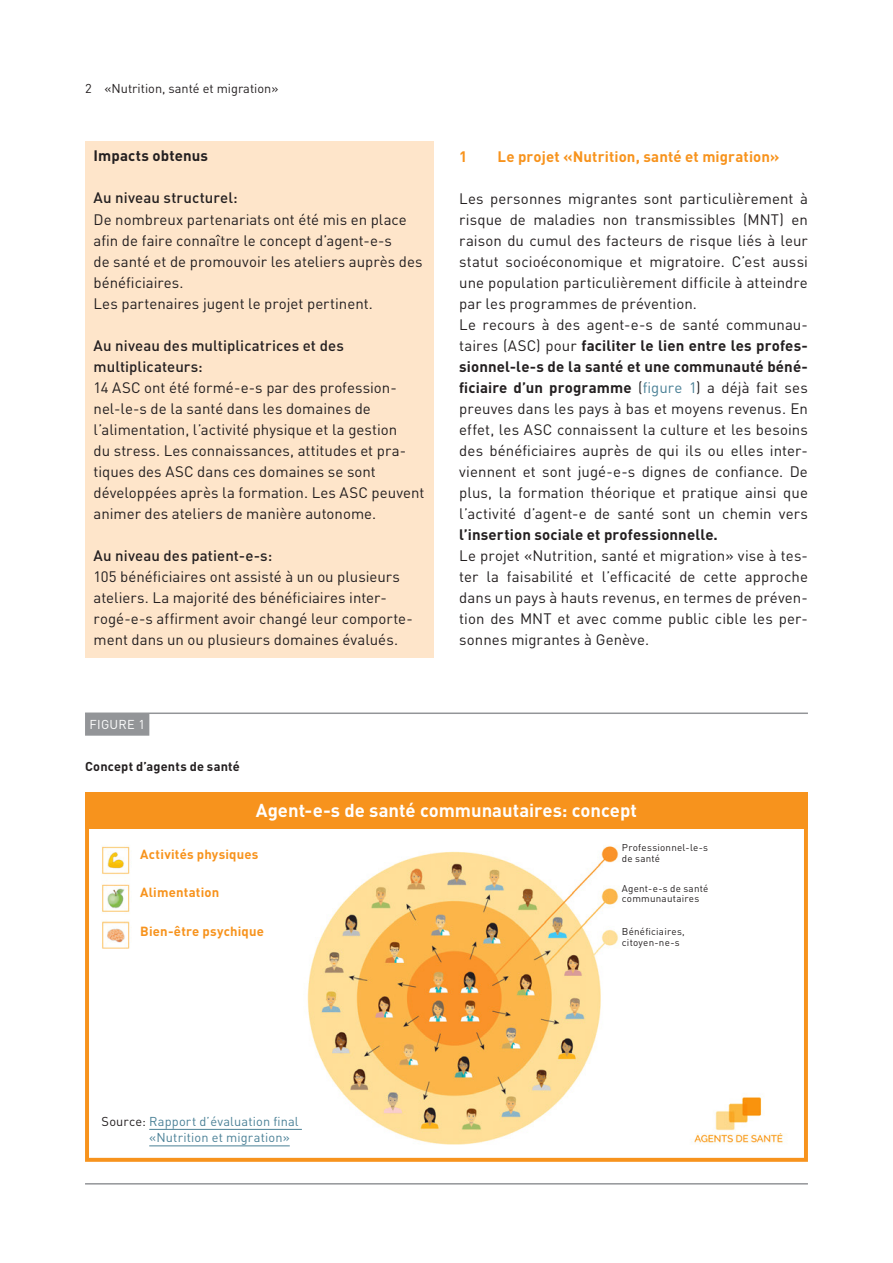
<style>
.page{position:relative;width:893px;height:1263px;background:#fff}
.page>*{position:absolute;margin:0;border:0;box-sizing:border-box;transform-origin:0 0}
.t1{font:700 18.45px "DIN Pro";color:#fff}
.t2{font:15px/21px "DIN Pro";letter-spacing:.005em;color:#231f20}
.t3{font:500 15px/21px "DIN Pro";letter-spacing:.005em;color:#231f20}
.t4{font:700 15px "DIN Pro";letter-spacing:.01em;color:#231f20}
.t5{font:700 15px "DIN Pro";letter-spacing:.01em;color:#f7931d}
.t6{font:700 13.05px "DIN Pro";letter-spacing:.015em;color:#f7931d}
.t7{font:12.75px/16.5px "DIN Pro";letter-spacing:.015em;color:#4a8096}
.t8{font:12.75px "DIN Pro";color:#231f20}
.t9{font:700 12.75px "DIN Pro";letter-spacing:.015em;color:#231f20}
.t10{font:12.75px "DIN Pro";letter-spacing:.02em;color:#fff}
.t11{font:9.9px/10.5px "DIN Pro";letter-spacing:.025em;color:#231f20}
.s1{font-weight:700}
.s2{color:#4a8096}
.s3{color:#231f20}
</style>
<div class="page">
<hr style="left:85px;top:712px;width:723px;height:2px;background:#939598">
<div style="left:85px;top:713px;width:64px;height:23px;background:#939598"></div>
<hr style="left:85px;top:1183px;width:723px;height:1px;background:#939598">
<div style="left:85px;top:141px;width:349px;height:517px;background:#fee5ca"></div>
<img style="left:90px;top:828px;width:713px;height:319px">
<div style="left:85px;top:795px;width:723px;height:367px;border:4px solid #f7931d"></div>
<div style="left:85px;top:792px;width:723px;height:36px;background:#f7931d"></div>
<div style="left:132px;top:840px;width:149px;height:119px;background:#fff"></div>
<div style="left:620px;top:840px;width:113px;height:127px;background:#fff"></div>
<hr style="left:149px;top:1129px;width:153px;height:1px;background:#4a8096">
<hr style="left:149px;top:1145px;width:141px;height:1px;background:#4a8096">
<p class="t8" style="left:85px;top:80px;width:195px">2 «Nutrition, santé et migration»</p>
<p class="t4" style="left:94px;top:145px;width:116px">Impacts obtenus</p>
<p class="t3" style="left:94px;top:186px;width:146px">Au niveau structurel:</p>
<p class="t2" style="left:94px;top:208px;width:331px">De nombreux partenariats ont été mis en place afin de faire connaître le concept d’agent-e-s<br>de santé et de promouvoir les ateliers auprès des bénéficiaires.<br>Les partenaires jugent le projet pertinent.</p>
<p class="t3" style="left:94px;top:334px;width:252px">Au niveau des multiplicatrices et des multiplicateurs:</p>
<p class="t2" style="left:94px;top:376px;width:332px">14 ASC ont été formé-e-s par des profession&shy;nel-le-s de la santé dans les domaines de l’alimentation, l’activité physique et la gestion<br>du stress. Les connaissances, attitudes et pra&shy;tiques des ASC dans ces domaines se sont développées après la formation. Les ASC peuvent animer des ateliers de manière autonome.</p>
<p class="t3" style="left:94px;top:544px;width:180px">Au niveau des patient-e-s:</p>
<p class="t2" style="left:94px;top:565px;width:321px">105 bénéficiaires ont assisté à un ou plusieurs ateliers. La majorité des bénéficiaires inter&shy;rogé-e-s affirment avoir changé leur comporte&shy;ment dans un ou plusieurs domaines évalués.</p>
<p class="t10" style="left:89px;top:716px;width:57px">FIGURE 1</p>
<p class="t9" style="left:85px;top:758px;width:156px">Concept d’agents de santé</p>
<p class="t5" style="left:459px;top:146px;width:10px">1</p>
<p class="t5" style="left:497px;top:146px;width:284px">Le projet «Nutrition, santé et migration»</p>
<p class="t2" style="left:459px;top:187px;width:350px">Les personnes migrantes sont particulièrement à risque de maladies non transmissibles (MNT) en raison du cumul des facteurs de risque liés à leur statut socioéconomique et migratoire. C’est aussi une population particulièrement difficile à atteindre par les programmes de prévention.<br>Le recours à des agent-e-s de santé communau&shy;taires (ASC) pour <span class="s1">faciliter le lien entre les profes&shy;sionnel-le-s de la santé et une communauté béné&shy;ficiaire d’un programme</span> (<span class="s2">figure 1</span>) a déjà fait ses preuves dans les pays à bas et moyens revenus. En effet, les ASC connaissent la culture et les besoins des bénéficiaires auprès de qui ils ou elles inter&shy;viennent et sont jugé-e-s dignes de confiance. De plus, la formation théorique et pratique ainsi que l’activité d’agent-e de santé sont un chemin vers</p>
<p class="t4" style="left:459px;top:524px;width:260px">l’insertion sociale et professionnelle.</p>
<p class="t2" style="left:459px;top:544px;width:350px;text-align:justify">Le projet «Nutrition, santé et migration» vise à tes&shy;ter la faisabilité et l’efficacité de cette approche dans un pays à hauts revenus, en termes de préven&shy;tion des MNT et avec comme public cible les per&shy;sonnes migrantes à Genève.</p>
<p class="t1" style="left:256px;top:798px;width:382px">Agent-e-s de santé communautaires: concept</p>
<p class="t6" style="left:140px;top:845px;width:120px">Activités physiques</p>
<p class="t6" style="left:140px;top:883px;width:80px">Alimentation</p>
<p class="t6" style="left:140px;top:922px;width:125px">Bien-être psychique</p>
<p class="t11" style="left:622px;top:842px;width:88px">Professionnel-le-s de santé</p>
<p class="t11" style="left:622px;top:883px;width:88px">Agent-e-s de santé communautaires</p>
<p class="t11" style="left:622px;top:926px;width:64px">Bénéficiaires, citoyen-ne-s</p>
<p class="t7" style="left:149px;top:1112px;width:151px;text-indent:-48px"><span class="s3">Source:</span> Rapport d’évaluation final «Nutrition et migration»</p>
</div>
